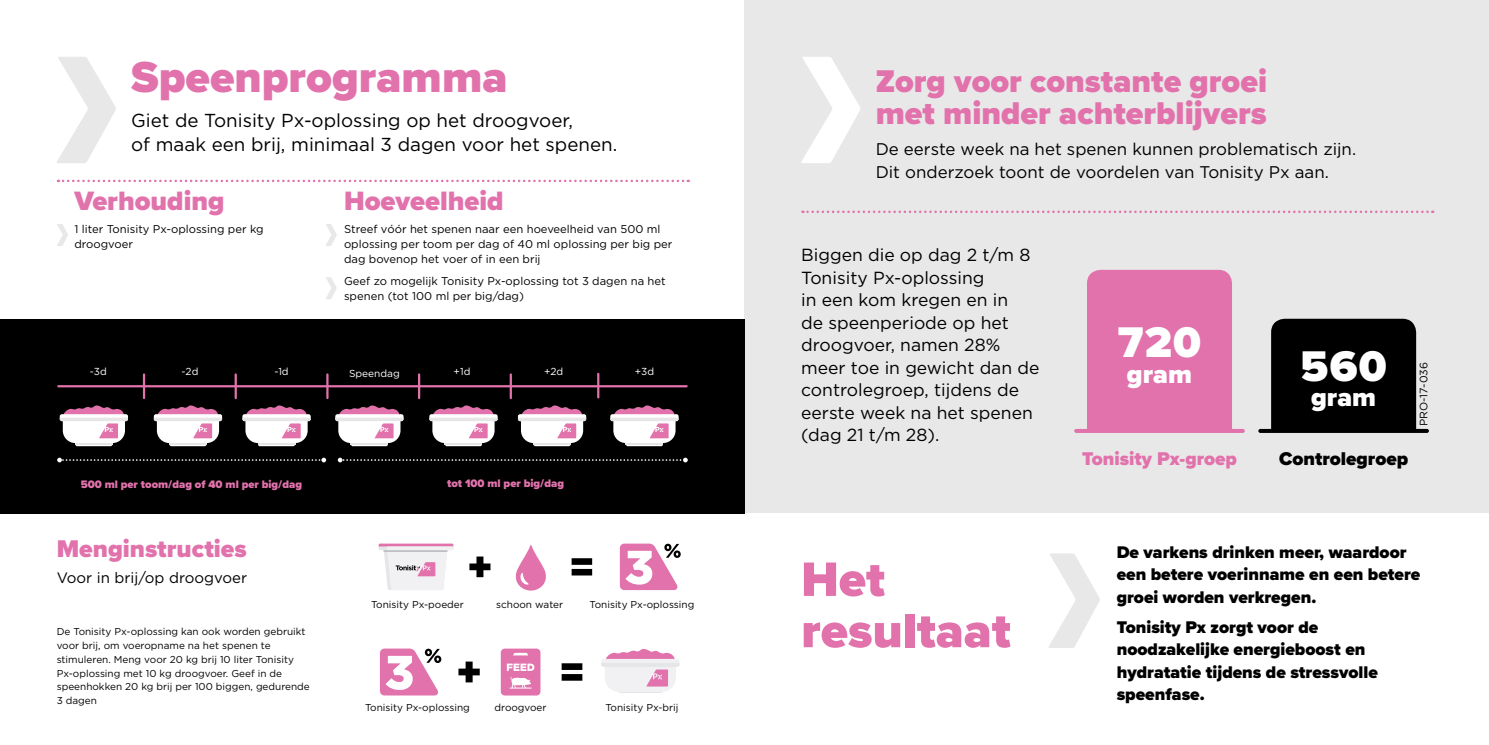
<style>
.page{position:relative;width:1489px;height:745px;background:#fff}
.page>*{position:absolute;margin:0;border:0;box-sizing:border-box;transform-origin:0 0}
.t1{font:900 50px/51.2px "Proxima Nova";color:#e272ac}
.t2{font:900 45px "Proxima Nova";color:#e272ac}
.t3{font:900 44.5px "Proxima Nova";letter-spacing:.03em;color:#fff}
.t4{font:900 32.5px "Proxima Nova";color:#e272ac}
.t5{font:900 27.5px "Proxima Nova";color:#e272ac}
.t6{font:900 26.62px "Proxima Nova";color:#fff}
.t7{font:900 25px "Proxima Nova";color:#e272ac}
.t8{font:900 19.12px "Proxima Nova";color:#e272ac}
.t9{font:900 19.12px "Proxima Nova";color:#000}
.t10{font:18.75px "Gotham Pro";color:#000}
.t11{font:17.5px/22.5px "Gotham Pro";color:#000}
.t12{font:900 17.5px/22.5px "Proxima Nova";color:#000}
.t13{font:16.88px/22.5px "Gotham Pro";color:#000}
.t14{font:15px "Gotham Pro";color:#000}
.t15{font:11.25px/15px "Gotham Pro";color:#000}
.t16{font:900 11.25px "Proxima Nova";color:#e272ac}
.t17{font:10.75px "Gotham Pro";color:#000}
.t18{font:10.12px "Gotham Pro";color:#fff}
.t19{font:10px/13.8px "Gotham Pro";color:#000}
</style>
<div class="page">
<svg style="left:57px;top:224px;width:11px;height:22px"></svg>
<svg style="left:57px;top:57px;width:59px;height:106px"></svg>
<svg style="left:58px;top:179px;width:630px;height:3px"></svg>
<div style="left:744px;top:0;width:744px;height:744px;background:#e9e8e8"></div>
<div style="left:744px;top:513px;width:744px;height:231px;background:#fff"></div>
<svg style="left:515px;top:545px;width:31px;height:45px"></svg>
<svg style="left:469px;top:556px;width:21px;height:21px"></svg>
<svg style="left:571px;top:558px;width:21px;height:17px"></svg>
<svg style="left:620px;top:543px;width:60px;height:46px"></svg>
<svg style="left:378px;top:543px;width:75px;height:46px"></svg>
<svg style="left:458px;top:661px;width:21px;height:21px"></svg>
<svg style="left:561px;top:663px;width:21px;height:17px"></svg>
<div style="left:501px;top:648px;width:39px;height:47px;background:#e272ac;border-radius:4px"></div>
<svg style="left:507px;top:663px;width:27px;height:7px"></svg>
<svg style="left:510px;top:676px;width:21px;height:12px"></svg>
<svg style="left:513px;top:652px;width:15px;height:3px"></svg>
<svg style="left:380px;top:648px;width:61px;height:47px"></svg>
<div style="left:619px;top:681px;width:42px;height:12px;background:#f0f0f2"></div>
<svg style="left:601px;top:648px;width:78px;height:43px"></svg>
<svg style="left:801px;top:57px;width:59px;height:106px"></svg>
<svg style="left:802px;top:210px;width:630px;height:3px"></svg>
<svg style="left:1258px;top:318px;width:170px;height:114px;background:#242424"></svg>
<svg style="left:1074px;top:270px;width:170px;height:162px"></svg>
<svg style="left:1049px;top:553px;width:50px;height:94px"></svg>
<svg style="left:326px;top:224px;width:11px;height:22px"></svg>
<svg style="left:326px;top:277px;width:11px;height:22px"></svg>
<div style="left:0;top:318px;width:744px;height:195px;background:#000"></div>
<div style="left:75px;top:435px;width:37px;height:11px;background:#e5e6e5;border-radius:2px"></div>
<svg style="left:60px;top:405px;width:68px;height:38px"></svg>
<div style="left:169px;top:435px;width:37px;height:11px;background:#e5e6e5;border-radius:2px"></div>
<svg style="left:154px;top:405px;width:68px;height:38px"></svg>
<div style="left:258px;top:435px;width:37px;height:11px;background:#e5e6e5;border-radius:2px"></div>
<svg style="left:242px;top:405px;width:69px;height:38px"></svg>
<hr style="left:58px;top:385px;width:628px;height:2px;background:#e272ac">
<hr style="left:143px;top:374px;width:2px;height:24px;background:#e272ac">
<hr style="left:234px;top:374px;width:3px;height:24px;background:#e272ac">
<hr style="left:326px;top:374px;width:2px;height:24px;background:#e272ac">
<hr style="left:418px;top:374px;width:2px;height:24px;background:#e272ac">
<hr style="left:509px;top:374px;width:3px;height:24px;background:#e272ac">
<svg style="left:57px;top:457px;width:269px;height:5px"></svg>
<svg style="left:338px;top:457px;width:349px;height:5px"></svg>
<hr style="left:597px;top:373px;width:2px;height:24px;background:#e272ac">
<div style="left:351px;top:435px;width:37px;height:11px;background:#e5e6e5;border-radius:2px"></div>
<svg style="left:335px;top:405px;width:68px;height:38px"></svg>
<div style="left:445px;top:435px;width:37px;height:11px;background:#e5e6e5;border-radius:2px"></div>
<svg style="left:429px;top:405px;width:68px;height:38px"></svg>
<div style="left:533px;top:435px;width:37px;height:11px;background:#e5e6e5;border-radius:2px"></div>
<svg style="left:518px;top:405px;width:68px;height:38px"></svg>
<div style="left:626px;top:435px;width:37px;height:11px;background:#e5e6e5;border-radius:2px"></div>
<svg style="left:610px;top:405px;width:68px;height:38px"></svg>
<p class="t2" style="left:131px;top:44px;width:378px">Speenprogramma</p>
<p class="t10" style="left:131px;top:110px;width:443px">Giet de Tonisity Px-oplossing op het droogvoer,</p>
<p class="t10" style="left:131px;top:133px;width:487px">of maak een brij, minimaal 3 dagen voor het spenen.</p>
<p class="t5" style="left:74px;top:180px;width:151px">Verhouding</p>
<p class="t15" style="left:74px;top:221px;width:191px">1 liter Tonisity Px-oplossing per kg droogvoer</p>
<p class="t5" style="left:344px;top:180px;width:161px">Hoeveelheid</p>
<p class="t15" style="left:344px;top:221px;width:330px">Streef vóór het spenen naar een hoeveelheid van 500 ml oplossing per toom per dag of 40 ml oplossing per big per dag bovenop het voer of in een brij</p>
<p class="t15" style="left:344px;top:273px;width:323px">Geef zo mogelijk Tonisity Px-oplossing tot 3 dagen na het spenen (tot 100 ml per big/dag)</p>
<p class="t18" style="left:90px;top:366px;width:18px">-3d</p>
<p class="t18" style="left:181px;top:366px;width:18px">-2d</p>
<p class="t18" style="left:274px;top:366px;width:16px">-1d</p>
<p class="t18" style="left:349px;top:367px;width:52px">Speendag</p>
<p class="t18" style="left:453px;top:366px;width:18px">+1d</p>
<p class="t18" style="left:544px;top:366px;width:21px">+2d</p>
<p class="t18" style="left:634px;top:366px;width:21px">+3d</p>
<p class="t16" style="left:81px;top:475px;width:223px">500 ml per toom/dag of 40 ml per big/dag</p>
<p class="t16" style="left:447px;top:474px;width:118px">tot 100 ml per big/dag</p>
<p class="t7" style="left:57px;top:530px;width:191px">Menginstructies</p>
<p class="t14" style="left:57px;top:568px;width:192px">Voor in brij/op droogvoer</p>
<p class="t19" style="left:57px;top:624px;width:255px">De Tonisity Px-oplossing kan ook worden gebruikt voor brij, om voeropname na het spenen te stimuleren. Meng voor 20 kg brij 10 liter Tonisity Px-oplossing met 10 kg droogvoer. Geef in de speenhokken 20 kg brij per 100 biggen, gedurende</p>
<p class="t19" style="left:57px;top:693px;width:42px">3 dagen</p>
<p class="t19" style="left:371px;top:597px;width:94px">Tonisity Px-poeder</p>
<p class="t19" style="left:496px;top:597px;width:68px">schoon water</p>
<p class="t19" style="left:589px;top:597px;width:106px">Tonisity Px-oplossing</p>
<p class="t19" style="left:365px;top:699px;width:106px">Tonisity Px-oplossing</p>
<p class="t19" style="left:494px;top:699px;width:54px">droogvoer</p>
<p class="t19" style="left:605px;top:699px;width:75px">Tonisity Px-brij</p>
<p class="t4" style="left:875px;top:57px;width:393px">Zorg voor constante groei</p>
<p class="t4" style="left:875px;top:89px;width:392px">met minder achterblijvers</p>
<p class="t13" style="left:875px;top:138px;width:482px">De eerste week na het spenen kunnen problematisch zijn.<br>Dit onderzoek toont de voordelen van Tonisity Px aan.</p>
<p class="t11" style="left:801px;top:243px;width:231px">Biggen die op dag 2 t/m 8<br>Tonisity Px-oplossing</p>
<p class="t11" style="left:801px;top:288px;width:240px">in een kom kregen en in<br>de speenperiode op het droogvoer, namen 28% meer toe in gewicht dan de controlegroep, tijdens de eerste week na het spenen (dag 21 t/m 28).</p>
<p class="t3" style="left:1117px;top:309px;width:85px">720</p>
<p class="t6" style="left:1126px;top:354px;width:67px">gram</p>
<p class="t3" style="left:1300px;top:332px;width:88px">560</p>
<p class="t6" style="left:1310px;top:377px;width:67px">gram</p>
<p class="t8" style="left:1081px;top:444px;width:156px">Tonisity Px-groep</p>
<p class="t9" style="left:1278px;top:444px;width:131px">Controlegroep</p>
<p class="t17" style="left:1417px;top:425px;width:65px;rotate:-90deg">PRO-17-036</p>
<p class="t1" style="left:801px;top:553px;width:211px">Het resultaat</p>
<p class="t12" style="left:1116px;top:540px;width:305px">De varkens drinken meer, waardoor een betere voerinname en een betere groei worden verkregen.</p>
<p class="t12" style="left:1116px;top:615px;width:263px">Tonisity Px zorgt voor de noodzakelijke energieboost en hydratatie tijdens de stressvolle speenfase.</p>
</div>
